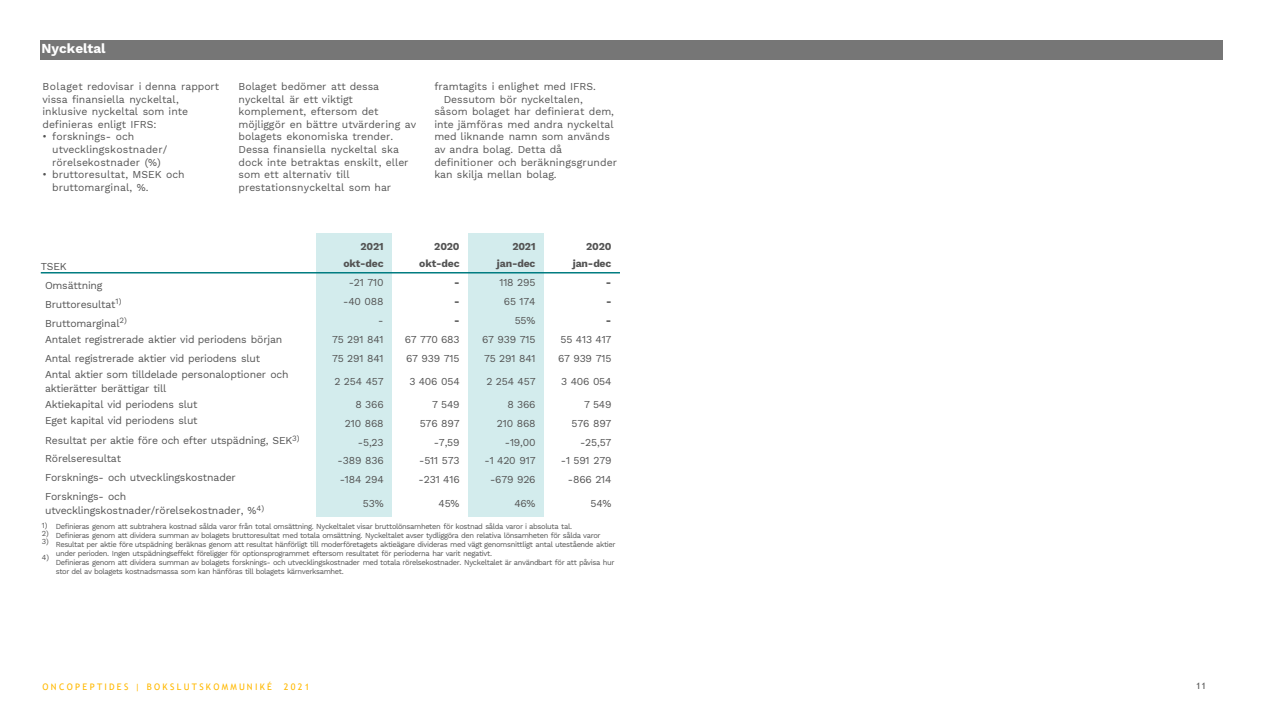
<style>
.page{position:relative;width:1264px;height:711px;background:#fff}
.page>*{position:absolute;margin:0;border:0;box-sizing:border-box;transform-origin:0 0}
.t1{font:700 13.5px "Work Sans";letter-spacing:.005em;color:#fff}
.t2{font:10.5px/13.4px "Work Sans";letter-spacing:-.015em;color:#535353}
.t3{font:10.5px/12.6px "Work Sans";letter-spacing:.005em;color:#545454}
.t4{font:700 10.5px "Work Sans";letter-spacing:-.01em;color:#535353}
.t5{font:9px "Trebuchet MS";letter-spacing:.255em;color:#ffb900}
.t6{font:9px "Trebuchet MS";color:#535353}
.t7{font:7.5px/9px "Work Sans";letter-spacing:-.05em;color:#535353}
.s1{font-family:"Arial"}
</style>
<div class="page">
<div style="left:40px;top:40px;width:1182px;height:20px;background:#767676"></div>
<div style="left:316px;top:233px;width:76px;height:20px;background:#d3eced"></div>
<div style="left:468px;top:233px;width:76px;height:20px;background:#d3eced"></div>
<div style="left:316px;top:253px;width:76px;height:19px;background:#d3eced"></div>
<div style="left:468px;top:253px;width:76px;height:19px;background:#d3eced"></div>
<div style="left:316px;top:272px;width:76px;height:19px;background:#d3eced"></div>
<div style="left:468px;top:272px;width:76px;height:19px;background:#d3eced"></div>
<div style="left:316px;top:291px;width:76px;height:19px;background:#d3eced"></div>
<div style="left:468px;top:291px;width:76px;height:19px;background:#d3eced"></div>
<div style="left:316px;top:310px;width:76px;height:19px;background:#d3eced"></div>
<div style="left:468px;top:310px;width:76px;height:19px;background:#d3eced"></div>
<div style="left:316px;top:329px;width:76px;height:19px;background:#d3eced"></div>
<div style="left:468px;top:329px;width:76px;height:19px;background:#d3eced"></div>
<div style="left:316px;top:348px;width:76px;height:19px;background:#d3eced"></div>
<div style="left:468px;top:348px;width:76px;height:19px;background:#d3eced"></div>
<div style="left:316px;top:367px;width:76px;height:27px;background:#d3eced"></div>
<div style="left:468px;top:367px;width:76px;height:27px;background:#d3eced"></div>
<div style="left:316px;top:394px;width:76px;height:19px;background:#d3eced"></div>
<div style="left:468px;top:394px;width:76px;height:19px;background:#d3eced"></div>
<div style="left:316px;top:413px;width:76px;height:18px;background:#d3eced"></div>
<div style="left:468px;top:413px;width:76px;height:18px;background:#d3eced"></div>
<div style="left:316px;top:431px;width:76px;height:19px;background:#d3eced"></div>
<div style="left:468px;top:431px;width:76px;height:19px;background:#d3eced"></div>
<div style="left:316px;top:450px;width:76px;height:19px;background:#d3eced"></div>
<div style="left:468px;top:450px;width:76px;height:19px;background:#d3eced"></div>
<div style="left:316px;top:469px;width:76px;height:19px;background:#d3eced"></div>
<div style="left:468px;top:469px;width:76px;height:19px;background:#d3eced"></div>
<div style="left:316px;top:488px;width:76px;height:29px;background:#d3eced"></div>
<div style="left:468px;top:488px;width:76px;height:29px;background:#d3eced"></div>
<hr style="left:41px;top:272px;width:579px;height:1px;background:#007c81">
<h2 class="t1" style="left:41px;top:38px;width:66px">Nyckeltal</h2>
<p class="t3" style="left:43px;top:80px;width:178px">Bolaget redovisar i denna rapport vissa finansiella nyckeltal, inklusive nyckeltal som inte definieras enligt IFRS:</p>
<p class="t3" style="left:52px;top:130px;width:116px;text-indent:-10px"><span class="s1">•</span> forsknings- och utvecklingskostnader/ rörelsekostnader (%)</p>
<p class="t3" style="left:52px;top:168px;width:134px;text-indent:-10px"><span class="s1">•</span> bruttoresultat, MSEK och bruttomarginal, %.</p>
<p class="t3" style="left:238px;top:80px;width:179px">Bolaget bedömer att dessa nyckeltal är ett viktigt komplement, eftersom det möjliggör en bättre utvärdering av bolagets ekonomiska trender.<br>Dessa finansiella nyckeltal ska dock inte betraktas enskilt, eller som ett alternativ till prestationsnyckeltal som har</p>
<p class="t3" style="left:434px;top:80px;width:163px">framtagits i enlighet med IFRS.</p>
<p class="t3" style="left:443px;top:92px;width:141px">Dessutom bör nyckeltalen,</p>
<p class="t3" style="left:434px;top:105px;width:181px">såsom bolaget har definierat dem,</p>
<p class="t3" style="left:434px;top:117px;width:181px">inte jämföras med andra nyckeltal</p>
<p class="t3" style="left:434px;top:130px;width:177px">med liknande namn som används</p>
<p class="t3" style="left:434px;top:143px;width:129px">av andra bolag. Detta då</p>
<p class="t3" style="left:434px;top:155px;width:184px">definitioner och beräkningsgrunder</p>
<p class="t3" style="left:434px;top:168px;width:124px">kan skilja mellan bolag.</p>
<p class="t2" style="left:41px;top:259px;width:27px">TSEK</p>
<p class="t4" style="left:360px;top:239px;width:25px">2021</p>
<p class="t4" style="left:434px;top:239px;width:27px">2020</p>
<p class="t4" style="left:512px;top:239px;width:25px">2021</p>
<p class="t4" style="left:586px;top:239px;width:27px">2020</p>
<p class="t4" style="left:343px;top:255px;width:42px">okt-dec</p>
<p class="t4" style="left:419px;top:255px;width:42px">okt-dec</p>
<p class="t4" style="left:497px;top:255px;width:40px">jan-dec</p>
<p class="t4" style="left:572px;top:255px;width:40px">jan-dec</p>
<p class="t2" style="left:45px;top:278px;width:59px">Omsättning</p>
<p class="t2" style="left:348px;top:275px;width:36px">-21 710</p>
<p class="t4" style="left:454px;top:275px;width:7px">-</p>
<p class="t2" style="left:499px;top:275px;width:38px">118 295</p>
<p class="t4" style="left:606px;top:275px;width:7px">-</p>
<p class="t2" style="left:45px;top:297px;width:78px">Bruttoresultat<sup>1)</sup></p>
<p class="t2" style="left:343px;top:294px;width:42px">-40 088</p>
<p class="t4" style="left:454px;top:293px;width:7px">-</p>
<p class="t2" style="left:504px;top:294px;width:33px">65 174</p>
<p class="t4" style="left:606px;top:293px;width:7px">-</p>
<p class="t2" style="left:45px;top:316px;width:83px">Bruttomarginal<sup>2)</sup></p>
<p class="t2" style="left:378px;top:313px;width:7px">-</p>
<p class="t4" style="left:454px;top:312px;width:7px">-</p>
<p class="t2" style="left:514px;top:313px;width:22px">55%</p>
<p class="t4" style="left:606px;top:312px;width:7px">-</p>
<p class="t2" style="left:45px;top:332px;width:239px">Antalet registrerade aktier vid periodens början</p>
<p class="t2" style="left:332px;top:332px;width:53px">75 291 841</p>
<p class="t2" style="left:404px;top:332px;width:56px">67 770 683</p>
<p class="t2" style="left:482px;top:332px;width:55px">67 939 715</p>
<p class="t2" style="left:560px;top:332px;width:53px">55 413 417</p>
<p class="t2" style="left:45px;top:351px;width:216px">Antal registrerade aktier vid periodens slut</p>
<p class="t2" style="left:332px;top:351px;width:53px">75 291 841</p>
<p class="t2" style="left:406px;top:351px;width:55px">67 939 715</p>
<p class="t2" style="left:484px;top:351px;width:53px">75 291 841</p>
<p class="t2" style="left:558px;top:351px;width:55px">67 939 715</p>
<p class="t2" style="left:45px;top:367px;width:245px">Antal aktier som tilldelade personaloptioner och aktierätter berättigar till</p>
<p class="t2" style="left:334px;top:374px;width:51px">2 254 457</p>
<p class="t2" style="left:409px;top:374px;width:52px">3 406 054</p>
<p class="t2" style="left:486px;top:374px;width:51px">2 254 457</p>
<p class="t2" style="left:561px;top:374px;width:52px">3 406 054</p>
<p class="t2" style="left:45px;top:397px;width:154px">Aktiekapital vid periodens slut</p>
<p class="t2" style="left:355px;top:397px;width:30px">8 366</p>
<p class="t2" style="left:432px;top:397px;width:29px">7 549</p>
<p class="t2" style="left:507px;top:397px;width:30px">8 366</p>
<p class="t2" style="left:584px;top:397px;width:29px">7 549</p>
<p class="t2" style="left:45px;top:413px;width:154px">Eget kapital vid periodens slut</p>
<p class="t2" style="left:345px;top:416px;width:40px">210 868</p>
<p class="t2" style="left:419px;top:416px;width:41px">576 897</p>
<p class="t2" style="left:497px;top:416px;width:40px">210 868</p>
<p class="t2" style="left:571px;top:416px;width:41px">576 897</p>
<p class="t2" style="left:45px;top:433px;width:256px">Resultat per aktie före och efter utspädning, SEK<sup>3)</sup></p>
<p class="t2" style="left:358px;top:434px;width:27px">-5,23</p>
<p class="t2" style="left:433px;top:434px;width:27px">-7,59</p>
<p class="t2" style="left:504px;top:434px;width:32px">-19,00</p>
<p class="t2" style="left:580px;top:434px;width:33px">-25,57</p>
<p class="t2" style="left:45px;top:451px;width:78px">Rörelseresultat</p>
<p class="t2" style="left:337px;top:453px;width:48px">-389 836</p>
<p class="t2" style="left:419px;top:453px;width:42px">-511 573</p>
<p class="t2" style="left:484px;top:453px;width:52px">-1 420 917</p>
<p class="t2" style="left:560px;top:453px;width:52px">-1 591 279</p>
<p class="t2" style="left:45px;top:470px;width:192px">Forsknings- och utvecklingskostnader</p>
<p class="t2" style="left:339px;top:472px;width:45px">-184 294</p>
<p class="t2" style="left:418px;top:472px;width:43px">-231 416</p>
<p class="t2" style="left:490px;top:472px;width:47px">-679 926</p>
<p class="t2" style="left:567px;top:472px;width:45px">-866 214</p>
<p class="t2" style="left:45px;top:488px;width:220px;line-height:14.7px">Forsknings- och utvecklingskostnader/rörelsekostnader, %<sup>4)</sup></p>
<p class="t2" style="left:363px;top:496px;width:22px">53%</p>
<p class="t2" style="left:438px;top:496px;width:22px">45%</p>
<p class="t2" style="left:514px;top:496px;width:23px">46%</p>
<p class="t2" style="left:590px;top:496px;width:22px">54%</p>
<p class="t7" style="left:42px;top:520px;width:7px">1)</p>
<p class="t7" style="left:42px;top:528px;width:8px">2)</p>
<p class="t7" style="left:42px;top:536px;width:8px">3)</p>
<p class="t7" style="left:42px;top:552px;width:9px">4)</p>
<p class="t7" style="left:56px;top:521px;width:517px">Definieras genom att subtrahera kostnad sålda varor från total omsättning. Nyckeltalet visar bruttolönsamheten för kostnad sålda varor i absoluta tal.</p>
<p class="t7" style="left:56px;top:530px;width:546px">Definieras genom att dividera summan av bolagets bruttoresultat med totala omsättning. Nyckeltalet avser tydliggöra den relativa lönsamheten för sålda varor</p>
<p class="t7" style="left:56px;top:539px;width:561px">Resultat per aktie före utspädning beräknas genom att resultat hänförligt till moderföretagets aktieägare divideras med vägt genomsnittligt antal utestående aktier under perioden. Ingen utspädningseffekt föreligger för optionsprogrammet eftersom resultatet för perioderna har varit negativt.</p>
<p class="t7" style="left:56px;top:557px;width:560px">Definieras genom att dividera summan av bolagets forsknings- och utvecklingskostnader med totala rörelsekostnader. Nyckeltalet är användbart för att påvisa hur stor del av bolagets kostnadsmassa som kan hänföras till bolagets kärnverksamhet.</p>
<p class="t5" style="left:42px;top:680px;width:231px">ONCOPEPTIDES | BOKSLUTSKOMMUNIKÉ</p>
<p class="t5" style="left:283px;top:680px;width:27px">2021</p>
<p class="t6" style="left:1195px;top:679px;width:11px">11</p>
</div>
